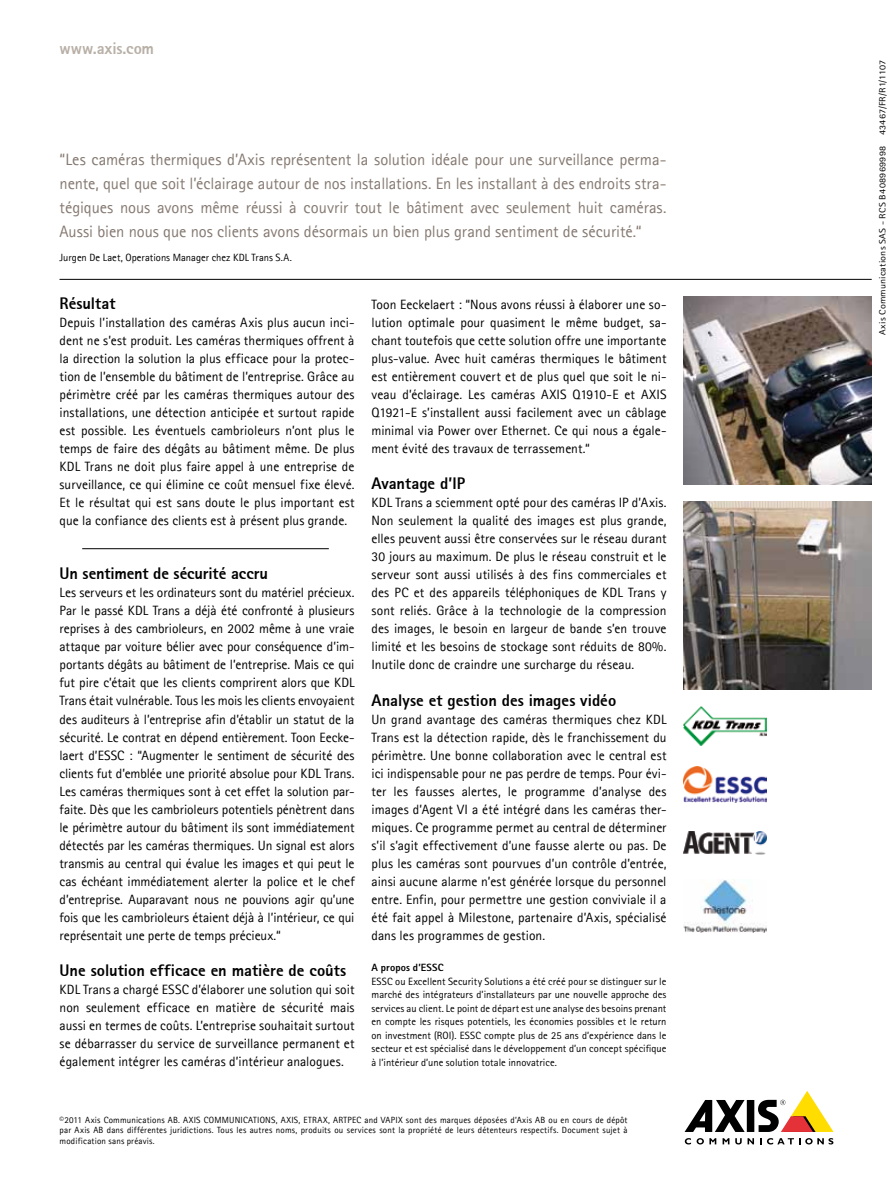
<style>
.page{position:relative;width:893px;height:1191px;background:#fff}
.page>*{position:absolute;margin:0;border:0;box-sizing:border-box;transform-origin:0 0}
.t1{font:16.5px/24px "Agfa Rotis Sans Serif";letter-spacing:-.005em;color:#857971;text-align:justify}
.t2{font:800 16.5px "Agfa Rotis Sans Serif";color:#000}
.t3{font:800 16.5px "Agfa Rotis Sans Serif";letter-spacing:-.005em;color:#b8afa6}
.t4{font:13.5px/18px "Agfa Rotis Sans Serif";letter-spacing:.005em;color:#000;text-align:justify}
.t5{font:10.5px/13.5px "Rotis Sans Serif Pro";letter-spacing:.005em;color:#000;text-align:justify}
.t6{font:10.5px "Agfa Rotis Sans Serif";letter-spacing:.005em;color:#000}
.t7{font:800 10.5px "Rotis Sans Serif Pro";letter-spacing:.015em;color:#000}
.t8{font:9px/10.8px "Agfa Rotis Sans Serif";letter-spacing:.02em;color:#000;text-align:justify}
.t9{font:9px "Agfa Rotis Sans Serif";letter-spacing:.02em;color:#000;scale:1.12 1}
</style>
<div class="page">
<div style="left:747px;top:1100px;width:7px;height:32px;background:#000"></div>
<svg style="left:685px;top:1100px;width:60px;height:32px"></svg>
<svg style="left:758px;top:1091px;width:75px;height:41px"></svg>
<svg style="left:685px;top:1138px;width:6px;height:6px"></svg>
<svg style="left:697px;top:1138px;width:19px;height:6px"></svg>
<svg style="left:723px;top:1138px;width:6px;height:6px"></svg>
<svg style="left:735px;top:1138px;width:19px;height:6px"></svg>
<svg style="left:760px;top:1138px;width:73px;height:6px"></svg>
<hr style="left:60px;top:279px;width:812px;height:1px;background:#000">
<img style="left:684px;top:296px;width:188px;height:188px">
<img style="left:684px;top:706px;width:82px;height:39px">
<hr style="left:82px;top:548px;width:247px;height:1px;background:#000">
<img style="left:684px;top:501px;width:188px;height:188px">
<img style="left:684px;top:766px;width:82px;height:36px">
<img style="left:684px;top:831px;width:82px;height:24px">
<img style="left:684px;top:879px;width:82px;height:53px">
<p class="t3" style="left:60px;top:38px;width:96px">www.axis.com</p>
<p class="t1" style="left:60px;top:147px;width:608px">“Les caméras thermiques d’Axis représentent la solution idéale pour une surveillance perma&shy;nente, quel que soit l’éclairage autour de nos installations. En les installant à des endroits stra&shy;tégiques nous avons même réussi à couvrir tout le bâtiment avec seulement huit caméras.<br>Aussi bien nous que nos clients avons désormais un bien plus grand sentiment de sécurité.“</p>
<p class="t6" style="left:60px;top:251px;width:234px">Jurgen De Laet, Operations Manager chez KDL Trans S.A.</p>
<p class="t2" style="left:60px;top:293px;width:57px">Résultat</p>
<p class="t4" style="left:60px;top:313px;width:297px">Depuis l’installation des caméras Axis plus aucun inci&shy;dent ne s’est produit. Les caméras thermiques offrent à la direction la solution la plus efficace pour la protec&shy;tion de l’ensemble du bâtiment de l’entreprise. Grâce au périmètre créé par les caméras thermiques autour des installations, une détection anticipée et surtout rapide est possible. Les éventuels cambrioleurs n’ont plus le temps de faire des dégâts au bâtiment même. De plus KDL Trans ne doit plus faire appel à une entreprise de surveillance, ce qui élimine ce coût mensuel fixe élevé.<br>Et le résultat qui est sans doute le plus important est que la confiance des clients est à présent plus grande.</p>
<p class="t2" style="left:60px;top:563px;width:210px">Un sentiment de sécurité accru</p>
<p class="t4" style="left:60px;top:583px;width:297px">Les serveurs et les ordinateurs sont du matériel précieux.<br>Par le passé KDL Trans a déjà été confronté à plusieurs reprises à des cambrioleurs, en 2002 même à une vraie attaque par voiture bélier avec pour conséquence d’im&shy;portants dégâts au bâtiment de l’entreprise. Mais ce qui fut pire c’était que les clients comprirent alors que KDL Trans était vulnérable. Tous les mois les clients envoyaient des auditeurs à l’entreprise afin d’établir un statut de la sécurité. Le contrat en dépend entièrement. Toon Eecke&shy;laert d’ESSC : “Augmenter le sentiment de sécurité des clients fut d’emblée une priorité absolue pour KDL Trans.<br>Les caméras thermiques sont à cet effet la solution par&shy;faite. Dès que les cambrioleurs potentiels pénètrent dans le périmètre autour du bâtiment ils sont immédiatement détectés par les caméras thermiques. Un signal est alors transmis au central qui évalue les images et qui peut le cas échéant immédiatement alerter la police et le chef d’entreprise. Auparavant nous ne pouvions agir qu’une fois que les cambrioleurs étaient déjà à l’intérieur, ce qui représentait une perte de temps précieux.“</p>
<p class="t2" style="left:60px;top:959px;width:288px">Une solution efficace en matière de coûts</p>
<p class="t4" style="left:60px;top:979px;width:297px">KDL Trans a chargé ESSC d’élaborer une solution qui soit non seulement efficace en matière de sécurité mais aussi en termes de coûts. L’entreprise souhaitait surtout se débarrasser du service de surveillance permanent et également intégrer les caméras d’intérieur analogues.</p>
<p class="t4" style="left:372px;top:295px;width:297px">Toon Eeckelaert : “Nous avons réussi à élaborer une so&shy;lution optimale pour quasiment le même budget, sa&shy;chant toutefois que cette solution offre une importante plus-value. Avec huit caméras thermiques le bâtiment est entièrement couvert et de plus quel que soit le ni&shy;veau d’éclairage. Les caméras AXIS Q1910-E et AXIS Q1921-E s’installent aussi facilement avec un câblage minimal via Power over Ethernet. Ce qui nous a égale&shy;ment évité des travaux de terrassement.“</p>
<p class="t2" style="left:372px;top:473px;width:95px">Avantage d’IP</p>
<p class="t4" style="left:372px;top:493px;width:297px">KDL Trans a sciemment opté pour des caméras IP d’Axis.<br>Non seulement la qualité des images est plus grande, elles peuvent aussi être conservées sur le réseau durant 30 jours au maximum. De plus le réseau construit et le serveur sont aussi utilisés à des fins commerciales et des PC et des appareils téléphoniques de KDL Trans y sont reliés. Grâce à la technologie de la compression des images, le besoin en largeur de bande s’en trouve limité et les besoins de stockage sont réduits de 80%.<br>Inutile donc de craindre une surcharge du réseau.</p>
<p class="t2" style="left:372px;top:689px;width:246px">Analyse et gestion des images vidéo</p>
<p class="t4" style="left:372px;top:709px;width:297px">Un grand avantage des caméras thermiques chez KDL Trans est la détection rapide, dès le franchissement du périmètre. Une bonne collaboration avec le central est ici indispensable pour ne pas perdre de temps. Pour évi&shy;ter les fausses alertes, le programme d’analyse des images d’Agent VI a été intégré dans les caméras ther&shy;miques. Ce programme permet au central de déterminer s’il s’agit effectivement d’une fausse alerte ou pas. De plus les caméras sont pourvues d’un contrôle d’entrée, ainsi aucune alarme n’est générée lorsque du personnel entre. Enfin, pour permettre une gestion conviviale il a été fait appel à Milestone, partenaire d’Axis, spécialisé dans les programmes de gestion.</p>
<p class="t7" style="left:372px;top:961px;width:74px">A propos d’ESSC</p>
<p class="t5" style="left:372px;top:974px;width:296px">ESSC ou Excellent Security Solutions a été créé pour se distinguer sur le marché des intégrateurs d’installateurs par une nouvelle approche des services au client. Le point de départ est une analyse des besoins prenant en compte les risques potentiels, les économies possibles et le return on investment (ROI). ESSC compte plus de 25 ans d’expérience dans le secteur et est spécialisé dans le développement d’un concept spécifique à l’intérieur d’une solution totale innovatrice.</p>
<p class="t8" style="left:60px;top:1114px;width:570px">©2011 Axis Communications AB. AXIS COMMUNICATIONS, AXIS, ETRAX, ARTPEC and VAPIX sont des marques déposées d’Axis AB ou en cours de dépôt par Axis AB dans différentes juridictions. Tous les autres noms, produits ou services sont la propriété de leurs détenteurs respectifs. Document sujet à modification sans préavis.</p>
<p class="t9" style="left:877px;top:335px;width:247px;rotate:-90deg">Axis Communications SAS - RCS B408969998 43467/FR/R1/1107</p>
</div>
